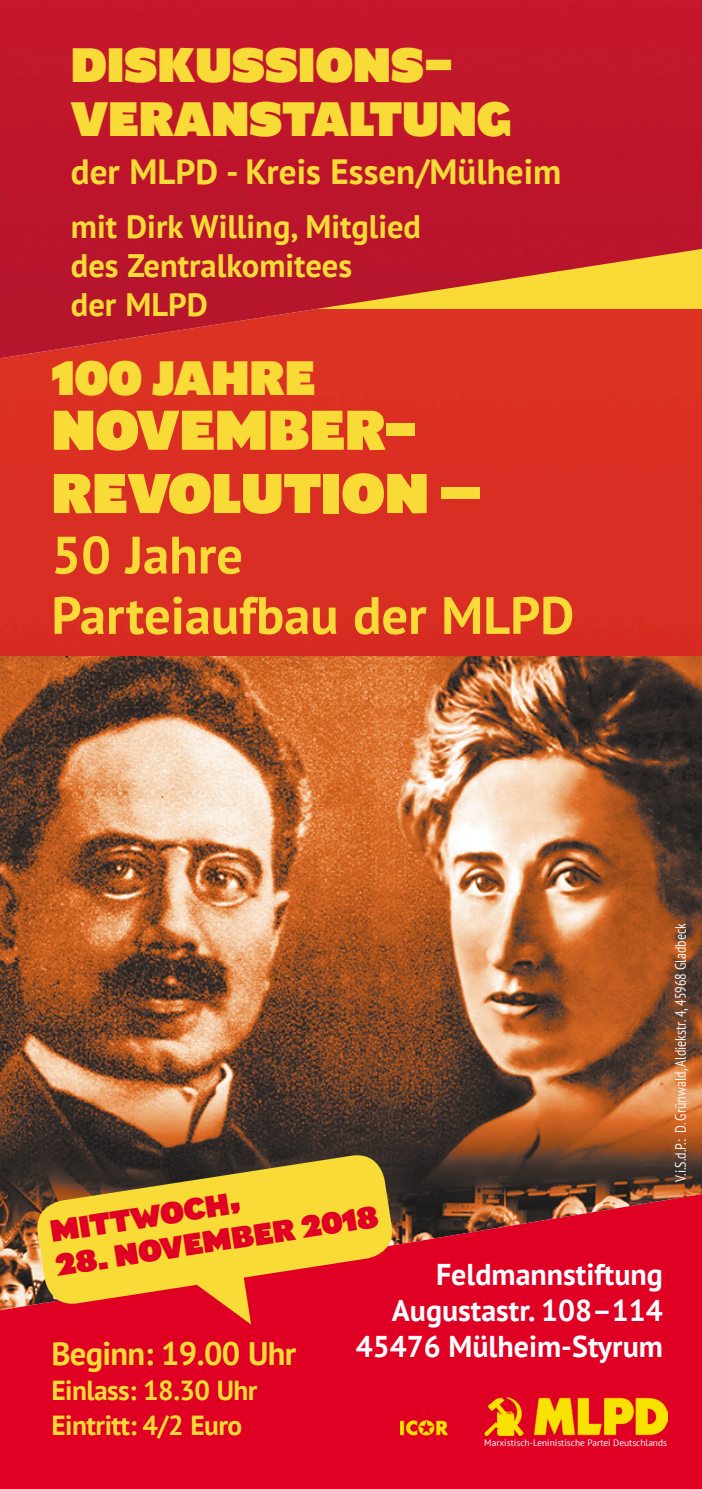
<style>
.page{position:relative;width:702px;height:1489px;background:#fff}
.page>*{position:absolute;margin:0;border:0;box-sizing:border-box;transform-origin:0 0}
.t1{font:55px/63.2px "Shire Derbyshire";color:#f8db36}
.t2{font:700 52.5px/60.2px "PT Sans";color:#f8db36}
.t3{font:47.5px/54.5px "Shire Derbyshire";color:#f8db36}
.t4{font:700 35px "PT Sans";color:#f8db36}
.t5{font:700 32.5px/39px "PT Sans";color:#f8db36}
.t6{font:700 32.5px "PT Sans";letter-spacing:-.02em;color:#f8db36}
.t7{font:700 30px/36px "PT Sans";color:#fff;text-align:right}
.t8{font:30px "Shire Derbyshire";color:#df0023}
.t9{font:700 27.5px/35px "PT Sans";letter-spacing:-.02em;color:#f8db36}
.t10{font:15px "PT Sans";color:#fff;scale:.8 1}
.t11{font:9.25px "PT Sans";color:#fff}
</style>
<div class="page">
<img style="left:0;top:309px;width:702px;height:884px">
<div style="left:0;top:207px;width:702px;height:102px;background:#f8db36"></div>
<div style="left:0;top:0;width:702px;height:269px;background:#bf162c"></div>
<img style="left:0;top:269px;width:575px;height:89px">
<svg style="left:0;top:1193px;width:702px;height:295px;background:#d60624"></svg>
<img style="left:401px;top:1397px;width:266px;height:50px">
<svg style="left:33px;top:1151px;width:363px;height:156px;background:#ce9830"></svg>
<svg style="left:196px;top:1276px;width:55px;height:48px;background:#ec732c"></svg>
<h3 class="t3" style="left:71px;top:38px;width:442px">DISKUSSIONS-<br>VERANSTALTUNG</h3>
<p class="t4" style="left:71px;top:148px;width:492px">der MLPD - Kreis Essen/Mülheim</p>
<p class="t5" style="left:71px;top:207px;width:352px">mit Dirk Willing, Mitglied des Zentralkomitees<br>der MLPD</p>
<h3 class="t3" style="left:51px;top:351px;width:265px">100 JAHRE</h3>
<h1 class="t1" style="left:51px;top:399px;width:430px">NOVEMBER-<br>REVOLUTION –</h1>
<h2 class="t2" style="left:51px;top:524px;width:524px">50 Jahre<br>Parteiaufbau der MLPD</h2>
<p class="t8" style="left:48px;top:1214px;width:194px;rotate:-9deg">MITTWOCH,</p>
<p class="t8" style="left:53px;top:1249px;width:328px;rotate:-9deg">28. NOVEMBER 2018</p>
<p class="t7" style="left:391px;top:1255px;width:273px">Feldmannstiftung<br>Augustastr. 108–114</p>
<p class="t6" style="left:51px;top:1332px;width:246px">Beginn: 19.00 Uhr</p>
<p class="t7" style="left:356px;top:1327px;width:309px">45476 Mülheim-Styrum</p>
<p class="t9" style="left:51px;top:1372px;width:208px">Einlass: 18.30 Uhr<br>Eintritt: 4/2 Euro</p>
<p class="t11" style="left:484px;top:1436px;width:184px">Marxistisch-Leninistische Partei Deutschlands</p>
<p class="t10" style="left:671px;top:1181px;width:325px;rotate:-90deg">V.i.S.d.P.: D. Grünwald, Aldiekstr. 4, 45968 Gladbeck</p>
</div>
